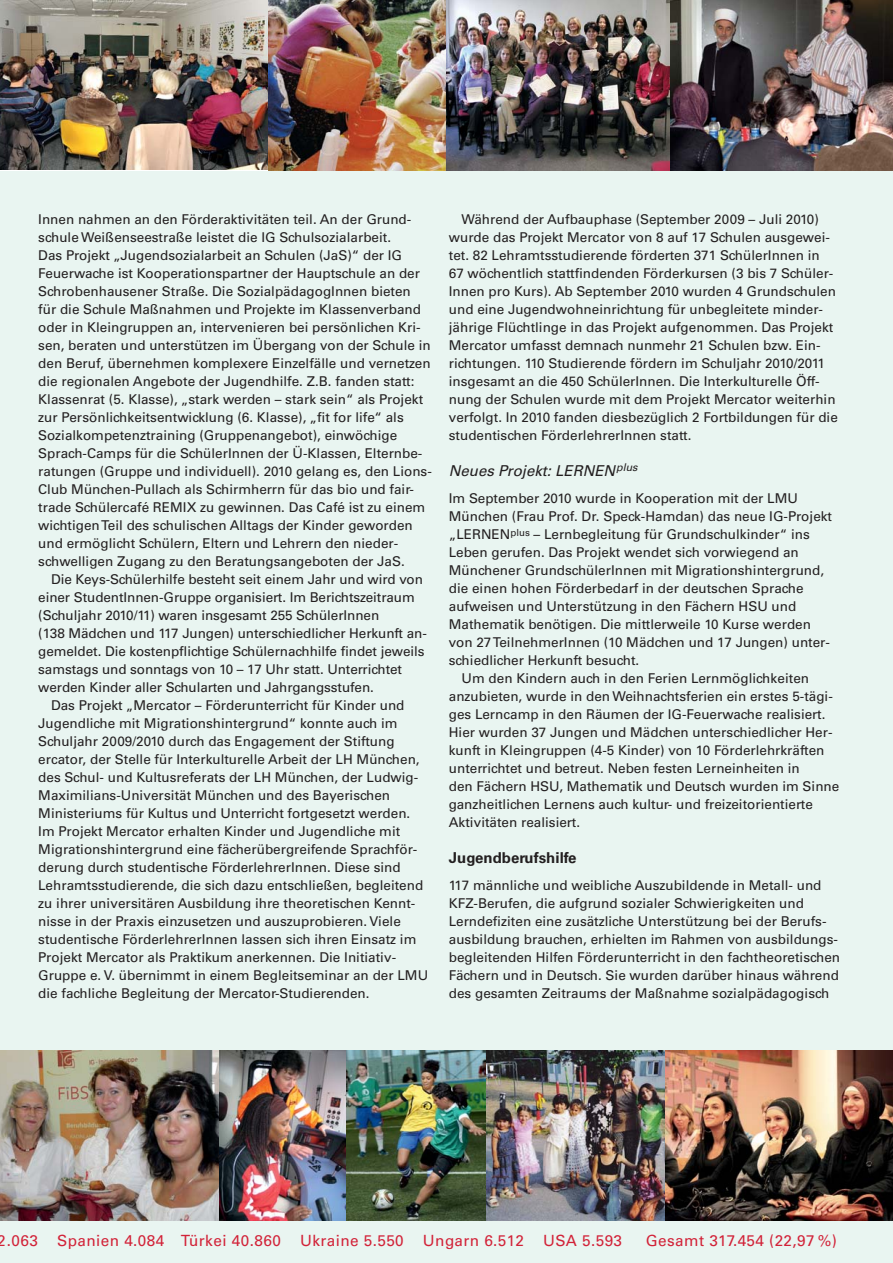
<style>
.page{position:relative;width:893px;height:1263px;background:#fff}
.page>*{position:absolute;margin:0;border:0;box-sizing:border-box;transform-origin:0 0}
.t1{font:15.45px "Univers";letter-spacing:.03em;color:#d22238}
.t2{font:italic 15px "Univers";color:#231f20}
.t3{font:700 15px "Univers";color:#231f20}
.t4{font:13.5px/18px "Univers";color:#231f20}
</style>
<div class="page">
<div style="left:0;top:0;width:892px;height:1263px;background:#e9f5f1"></div>
<img style="left:0;top:0;width:268px;height:170px">
<img style="left:268px;top:0;width:178px;height:170px">
<img style="left:446px;top:0;width:224px;height:170px">
<img style="left:670px;top:0;width:222px;height:170px">
<img style="left:0;top:1050px;width:219px;height:170px">
<img style="left:219px;top:1050px;width:127px;height:170px">
<img style="left:346px;top:1050px;width:140px;height:170px">
<img style="left:486px;top:1050px;width:179px;height:170px">
<img style="left:665px;top:1050px;width:227px;height:170px">
<p class="t4" style="left:38px;top:212px;width:395px">Innen nahmen an den Förderaktivitäten teil. An der Grund&shy;schule Weißenseestraße leistet die IG Schulsozialarbeit.<br>Das Projekt „Jugendsozialarbeit an Schulen (JaS)“ der IG Feuerwache ist Kooperationspartner der Hauptschule an der Schrobenhausener Straße. Die SozialpädagogInnen bieten für die Schule Maßnahmen und Projekte im Klassenverband oder in Kleingruppen an, intervenieren bei persönlichen Kri&shy;sen, beraten und unterstützen im Übergang von der Schule in den Beruf, übernehmen komplexere Einzelfälle und vernetzen die regionalen Angebote der Jugendhilfe. Z.B. fanden statt:<br>Klassenrat (5. Klasse), „stark werden – stark sein“ als Projekt zur Persönlichkeitsentwicklung (6. Klasse), „fit for life“ als Sozialkompetenztraining (Gruppenangebot), einwöchige Sprach-Camps für die SchülerInnen der Ü-Klassen, Elternbe&shy;ratungen (Gruppe und individuell). 2010 gelang es, den Lions-Club München-Pullach als Schirmherrn für das bio und fair&shy;trade Schülercafé REMIX zu gewinnen. Das Café ist zu einem wichtigen Teil des schulischen Alltags der Kinder geworden und ermöglicht Schülern, Eltern und Lehrern den nieder&shy;schwelligen Zugang zu den Beratungsangeboten der JaS.</p>
<p class="t4" style="left:51px;top:571px;width:373px">Die Keys-Schülerhilfe besteht seit einem Jahr und wird von</p>
<p class="t4" style="left:38px;top:589px;width:378px">einer StudentInnen-Gruppe organisiert. Im Berichtszeitraum</p>
<p class="t4" style="left:38px;top:607px;width:342px">(Schuljahr 2010/11) waren insgesamt 255 SchülerInnen</p>
<p class="t4" style="left:38px;top:625px;width:390px">(138 Mädchen und 117 Jungen) unterschiedlicher Herkunft an -</p>
<p class="t4" style="left:38px;top:643px;width:388px">gemeldet. Die kostenpflichtige Schülernachhilfe findet jeweils</p>
<p class="t4" style="left:38px;top:661px;width:365px">samstags und sonntags von 10 – 17 Uhr statt. Unterrichtet</p>
<p class="t4" style="left:38px;top:679px;width:337px">werden Kinder aller Schularten und Jahrgangsstufen.</p>
<p class="t4" style="left:51px;top:697px;width:355px">Das Projekt „Mercator – Förderunterricht für Kinder und</p>
<p class="t4" style="left:38px;top:715px;width:361px">Jugendliche mit Migrationshintergrund“ konnte auch im</p>
<p class="t4" style="left:38px;top:733px;width:358px">Schuljahr 2009/2010 durch das Engagement der Stiftung</p>
<p class="t4" style="left:38px;top:751px;width:383px">ercator, der Stelle für Interkulturelle Arbeit der LH München,</p>
<p class="t4" style="left:38px;top:769px;width:381px">des Schul- und Kultusreferats der LH München, der Ludwig-</p>
<p class="t4" style="left:38px;top:787px;width:353px">Maximilians-Universität München und des Bayerischen</p>
<p class="t4" style="left:38px;top:805px;width:373px">Ministeriums für Kultus und Unterricht fortgesetzt werden.</p>
<p class="t4" style="left:38px;top:823px;width:363px">Im Projekt Mercator erhalten Kinder und Jugendliche mit</p>
<p class="t4" style="left:38px;top:841px;width:380px">Migrationshintergrund eine fächerübergreifende Sprachför-</p>
<p class="t4" style="left:38px;top:859px;width:364px">derung durch studentische FörderlehrerInnen. Diese sind</p>
<p class="t4" style="left:38px;top:877px;width:386px">Lehramtsstudierende, die sich dazu entschließen, begleitend</p>
<p class="t4" style="left:38px;top:895px;width:378px">zu ihrer universitären Ausbildung ihre theoretischen Kennt-</p>
<p class="t4" style="left:38px;top:913px;width:364px">nisse in der Praxis einzusetzen und auszuprobieren. Viele</p>
<p class="t4" style="left:38px;top:931px;width:379px">studentische FörderlehrerInnen lassen sich ihren Einsatz im</p>
<p class="t4" style="left:38px;top:949px;width:359px">Projekt Mercator als Praktikum anerkennen. Die Initiativ -</p>
<p class="t4" style="left:38px;top:967px;width:391px">Gruppe e. V. übernimmt in einem Begleitseminar an der LMU</p>
<p class="t4" style="left:38px;top:985px;width:333px">die fachliche Begleitung der Mercator-Studierenden.</p>
<p class="t4" style="left:449px;top:211px;width:390px;text-indent:13px">Während der Aufbauphase (September 2009 – Juli 2010) wurde das Projekt Mercator von 8 auf 17 Schulen ausgewei&shy;tet. 82 Lehramtsstudierende förderten 371 SchülerInnen in 67 wöchentlich stattfindenden Förderkursen (3 bis 7 Schüler - Innen pro Kurs). Ab September 2010 wurden 4 Grundschulen und eine Jugendwohneinrichtung für unbegleitete minder&shy;jährige Flüchtlinge in das Projekt aufgenommen. Das Projekt Mercator umfasst demnach nunmehr 21 Schulen bzw. Ein&shy;richtungen. 110 Studierende fördern im Schuljahr 2010/2011 insgesamt an die 450 SchülerInnen. Die Interkulturelle Öff - nung der Schulen wurde mit dem Projekt Mercator weiterhin verfolgt. In 2010 fanden diesbezüglich 2 Fortbildungen für die studentischen FörderlehrerInnen statt.</p>
<p class="t2" style="left:449px;top:465px;width:190px">Neues Projekt: LERNEN<sup>plus</sup></p>
<p class="t4" style="left:449px;top:491px;width:351px">Im September 2010 wurde in Kooperation mit der LMU</p>
<p class="t4" style="left:449px;top:509px;width:385px">München (Frau Prof. Dr. Speck-Hamdan) das neue IG-Projekt</p>
<p class="t4" style="left:449px;top:527px;width:362px">„LERNEN<sup>plus</sup> – Lernbegleitung für Grundschulkinder“ ins</p>
<p class="t4" style="left:449px;top:545px;width:351px">Leben gerufen. Das Projekt wendet sich vorwiegend an</p>
<p class="t4" style="left:449px;top:563px;width:377px">Münchener GrundschülerInnen mit Migrationshintergrund,</p>
<p class="t4" style="left:449px;top:581px;width:356px">die einen hohen Förderbedarf in der deutschen Sprache</p>
<p class="t4" style="left:449px;top:599px;width:349px">aufweisen und Unterstützung in den Fächern HSU und</p>
<p class="t4" style="left:449px;top:617px;width:363px">Mathematik benötigen. Die mittlerweile 10 Kurse werden</p>
<p class="t4" style="left:449px;top:635px;width:382px">von 27 TeilnehmerInnen (10 Mädchen und 17 Jungen) unter-</p>
<p class="t4" style="left:449px;top:653px;width:192px">schiedlicher Herkunft besucht.</p>
<p class="t4" style="left:461px;top:671px;width:349px">Um den Kindern auch in den Ferien Lernmöglichkeiten</p>
<p class="t4" style="left:449px;top:689px;width:385px">anzubieten, wurde in den Weihnachtsferien ein erstes 5-tägi-</p>
<p class="t4" style="left:449px;top:707px;width:378px">ges Lerncamp in den Räumen der IG-Feuerwache realisiert.</p>
<p class="t4" style="left:449px;top:725px;width:385px">Hier wurden 37 Jungen und Mädchen unterschiedlicher Her-</p>
<p class="t4" style="left:449px;top:743px;width:377px">kunft in Kleingruppen (4-5 Kinder) von 10 Förderlehrkräften</p>
<p class="t4" style="left:449px;top:761px;width:352px">unterrichtet und betreut. Neben festen Lerneinheiten in</p>
<p class="t4" style="left:449px;top:779px;width:392px">den Fächern HSU, Mathematik und Deutsch wurden im Sinne</p>
<p class="t4" style="left:449px;top:797px;width:365px">ganzheitlichen Lernens auch kultur- und freizeitorientierte</p>
<p class="t4" style="left:449px;top:815px;width:133px">Aktivitäten realisiert.</p>
<p class="t3" style="left:449px;top:852px;width:129px">Jugendberufshilfe</p>
<p class="t4" style="left:449px;top:878px;width:393px">117 männliche und weibliche Auszubildende in Metall- und KFZ-Berufen, die aufgrund sozialer Schwierigkeiten und Lerndefiziten eine zusätzliche Unterstützung bei der Berufs&shy;ausbildung brauchen, erhielten im Rahmen von ausbildungs&shy;begleitenden Hilfen Förderunterricht in den fachtheoretischen Fächern und in Deutsch. Sie wurden darüber hinaus während des gesamten Zeitraums der Maßnahme sozialpädagogisch</p>
<p class="t1" style="left:-2px;top:1235px;width:625px">2.063 Spanien 4.084 Türkei 40.860 Ukraine 5.550 Ungarn 6.512 USA 5.593</p>
<p class="t1" style="left:646px;top:1235px;width:192px">Gesamt 317.454 (22,97 %)</p>
</div>
